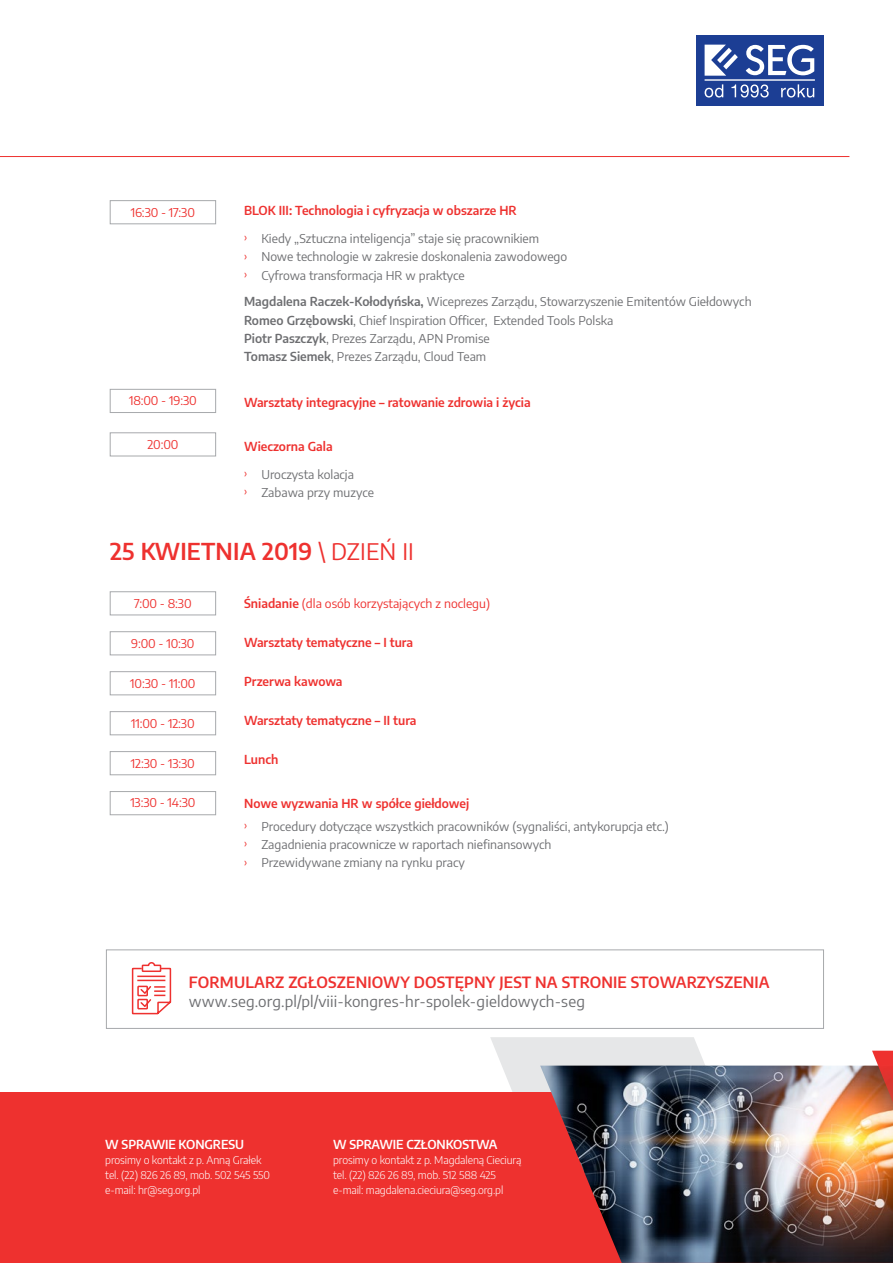
<style>
.page{position:relative;width:893px;height:1263px;background:#fff}
.page>*{position:absolute;margin:0;border:0;box-sizing:border-box;transform-origin:0 0}
.t1{font:600 22.8px "Encode Sans";letter-spacing:.01em;color:#ee312f}
.t2{font:600 15.3px "Encode Sans";letter-spacing:.01em;color:#ee312f}
.t3{font:15.3px "Encode Sans";letter-spacing:.01em;color:#6d6e71}
.t4{font:12.15px/18.3px "Encode Sans";color:#6d6e71}
.t5{font:600 12.15px "Encode Sans";color:#ee312f}
.t6{font:12.15px "Encode Sans";letter-spacing:-.005em;color:#ee312f}
.t7{font:600 12.15px "Encode Sans";letter-spacing:-.01em;color:#fff}
.t8{font:300 10.65px/15.3px "Encode Sans";letter-spacing:-.01em;color:#fff}
.s1{font-size:10.65px;color:#ee312f}
.s2{font-weight:600}
.s3{font-weight:400}
.s4{font-weight:600;color:#ee312f}
</style>
<div class="page">
<svg style="left:490px;top:1037px;width:215px;height:55px;fill:#e6e7e8"></svg>
<div style="left:0;top:1092px;width:893px;height:171px;background:#ee312f"></div>
<img style="left:540px;top:1065px;width:353px;height:198px">
<img style="left:872px;top:1051px;width:21px;height:159px">
<div style="left:696px;top:36px;width:127px;height:70px;background:#1c3e94"></div>
<svg style="left:705px;top:45px;width:110px;height:53px"></svg>
<hr style="left:0;top:156px;width:849px;height:1px;background:#ee312f">
<div style="left:110px;top:389px;width:106px;height:24px;border:1px solid #a7a9ac"></div>
<div style="left:110px;top:433px;width:106px;height:23px;border:1px solid #a7a9ac"></div>
<div style="left:106px;top:950px;width:718px;height:78px;border:1px solid #a7a9ac"></div>
<svg style="left:131px;top:962px;width:41px;height:53px"></svg>
<div style="left:110px;top:591px;width:106px;height:24px;border:1px solid #a7a9ac"></div>
<div style="left:110px;top:631px;width:106px;height:24px;border:1px solid #a7a9ac"></div>
<div style="left:110px;top:671px;width:106px;height:24px;border:1px solid #a7a9ac"></div>
<div style="left:110px;top:711px;width:106px;height:24px;border:1px solid #a7a9ac"></div>
<div style="left:110px;top:751px;width:106px;height:24px;border:1px solid #a7a9ac"></div>
<div style="left:110px;top:791px;width:106px;height:24px;border:1px solid #a7a9ac"></div>
<div style="left:110px;top:200px;width:106px;height:24px;border:1px solid #a7a9ac"></div>
<p class="t5" style="left:244px;top:202px;width:274px">BLOK III: Technologia i cyfryzacja w obszarze HR</p>
<p class="t4" style="left:244px;top:229px;width:325px"><span class="s1">›</span> Kiedy „Sztuczna inteligencja” staje się pracownikiem<br><span class="s1">›</span> Nowe technologie w zakresie doskonalenia zawodowego <span class="s1">›</span> Cyfrowa transformacja HR w praktyce</p>
<p class="t4" style="left:244px;top:292px;width:509px"><span class="s2">Magdalena Raczek-Kołodyńska,</span> Wiceprezes Zarządu, Stowarzyszenie Emitentów Giełdowych <span class="s2">Romeo Grzębowski</span>, Chief Inspiration Officer, Extended Tools Polska<br><span class="s2">Piotr Paszczyk</span>, Prezes Zarządu, APN Promise<br><span class="s2">Tomasz Siemek</span>, Prezes Zarządu, Cloud Team</p>
<p class="t5" style="left:244px;top:394px;width:288px">Warsztaty integracyjne – ratowanie zdrowia i życia</p>
<p class="t5" style="left:244px;top:437px;width:90px">Wieczorna Gala</p>
<p class="t4" style="left:244px;top:464px;width:131px"><span class="s1">›</span> Uroczysta kolacja<br><span class="s1">›</span> Zabawa przy muzyce</p>
<h1 class="t1" style="left:110px;top:535px;width:305px">25 KWIETNIA 2019 <span class="s3">\ DZIEŃ II</span></h1>
<p class="t6" style="left:244px;top:595px;width:247px"><span class="s2">Śniadanie</span> (dla osób korzystających z noclegu)</p>
<p class="t5" style="left:244px;top:634px;width:170px">Warsztaty tematyczne – I tura</p>
<p class="t5" style="left:244px;top:673px;width:100px">Przerwa kawowa</p>
<p class="t5" style="left:244px;top:712px;width:174px">Warsztaty tematyczne – II tura</p>
<p class="t5" style="left:244px;top:751px;width:36px">Lunch</p>
<p class="t4" style="left:244px;top:791px;width:426px;line-height:22.6px"><span class="s4">Nowe wyzwania HR w spółce giełdowej<br></span><span class="s1">›</span> Procedury dotyczące wszystkich pracowników (sygnaliści, antykorupcja etc.)</p>
<p class="t4" style="left:244px;top:835px;width:309px"><span class="s1">›</span> Zagadnienia pracownicze w raportach niefinansowych <span class="s1">›</span> Przewidywane zmiany na rynku pracy</p>
<p class="t6" style="left:131px;top:203px;width:66px">16:30 - 17:30</p>
<p class="t6" style="left:129px;top:392px;width:69px">18:00 - 19:30</p>
<p class="t6" style="left:147px;top:436px;width:33px">20:00</p>
<p class="t6" style="left:134px;top:595px;width:59px">7:00 - 8:30</p>
<p class="t6" style="left:131px;top:635px;width:65px">9:00 - 10:30</p>
<p class="t6" style="left:130px;top:674px;width:67px">10:30 - 11:00</p>
<p class="t6" style="left:131px;top:714px;width:65px">11:00 - 12:30</p>
<p class="t6" style="left:131px;top:754px;width:65px">12:30 - 13:30</p>
<p class="t6" style="left:130px;top:794px;width:67px">13:30 - 14:30</p>
<p class="t2" style="left:189px;top:971px;width:582px">FORMULARZ ZGŁOSZENIOWY DOSTĘPNY JEST NA STRONIE STOWARZYSZENIA</p>
<p class="t3" style="left:189px;top:991px;width:398px">www.seg.org.pl/pl/viii-kongres-hr-spolek-gieldowych-seg</p>
<p class="t7" style="left:105px;top:1135px;width:140px">W SPRAWIE KONGRESU</p>
<p class="t8" style="left:105px;top:1152px;width:166px">prosimy o kontakt z p. Anną Grałek tel. (22) 826 26 89, mob. 502 545 550 e-mail: hr@seg.org.pl</p>
<p class="t7" style="left:333px;top:1135px;width:166px">W SPRAWIE CZŁONKOSTWA</p>
<p class="t8" style="left:333px;top:1152px;width:190px">prosimy o kontakt z p. Magdaleną Cieciurą tel. (22) 826 26 89, mob. 512 588 425 e-mail: magdalena.cieciura@seg.org.pl</p>
</div>
